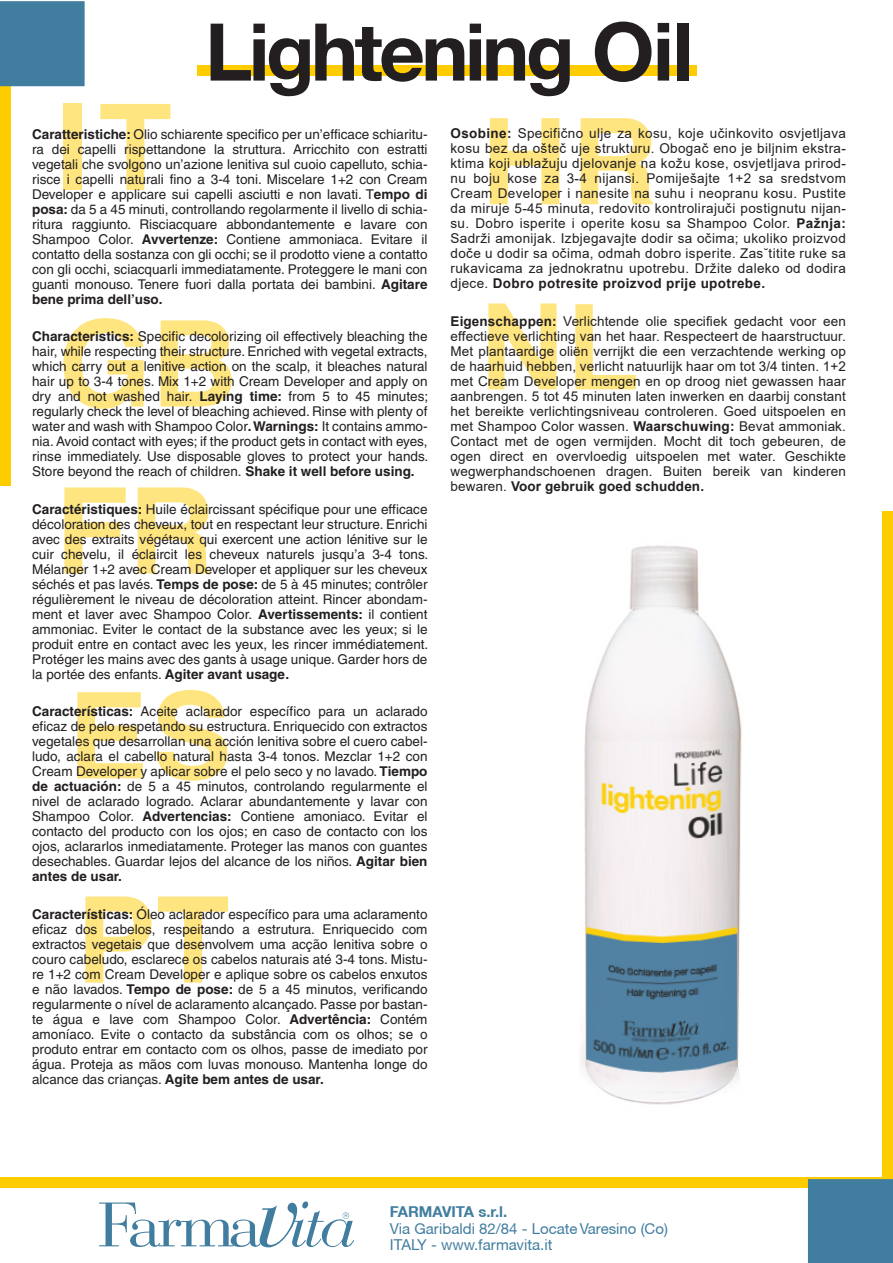
<style>
.page{position:relative;width:893px;height:1263px;background:#fff}
.page>*{position:absolute;margin:0;border:0;box-sizing:border-box;transform-origin:0 0}
.t1{font:15px/16.5px "Helvetica Neue CE";color:#407d9f}
.t2{font:700 15px "Helvetica Neue CE";color:#407d9f}
.t3{font:13.5px/15px "Helvetica";color:#231f20;text-align:justify}
.t4{font:13.5px/15px "Arial";letter-spacing:.02em;color:#231f20;text-align:justify}
.s1{font-weight:700}
</style>
<div class="page">
<svg style="left:488px;top:303px;width:69px;height:86px"></svg>
<svg style="left:575px;top:304px;width:61px;height:85px"></svg>
<div style="left:0;top:1177px;width:893px;height:11px;background:#fc0"></div>
<svg style="left:490px;top:118px;width:69px;height:86px"></svg>
<svg style="left:581px;top:118px;width:72px;height:86px"></svg>
<svg style="left:85px;top:896px;width:67px;height:87px"></svg>
<svg style="left:158px;top:896px;width:70px;height:87px"></svg>
<svg style="left:77px;top:692px;width:66px;height:86px"></svg>
<svg style="left:157px;top:690px;width:70px;height:91px"></svg>
<svg style="left:64px;top:487px;width:62px;height:87px"></svg>
<svg style="left:138px;top:487px;width:72px;height:87px"></svg>
<div style="left:0;top:86px;width:11px;height:400px;background:#fc0"></div>
<div style="left:882px;top:511px;width:11px;height:671px;background:#fc0"></div>
<div style="left:808px;top:1179px;width:85px;height:84px;background:#407d9f"></div>
<div style="left:0;top:1px;width:85px;height:85px;background:#407d9f"></div>
<svg style="left:99px;top:1201px;width:255px;height:46px"></svg>
<div style="left:197px;top:65px;width:499px;height:11px;background:#fc0"></div>
<svg style="left:211px;top:24px;width:253px;height:72px"></svg>
<svg style="left:470px;top:24px;width:100px;height:72px"></svg>
<svg style="left:595px;top:22px;width:56px;height:60px"></svg>
<svg style="left:658px;top:23px;width:11px;height:58px"></svg>
<div style="left:677px;top:23px;width:11px;height:58px;background:#231f20"></div>
<svg style="left:63px;top:318px;width:81px;height:91px"></svg>
<svg style="left:161px;top:320px;width:71px;height:87px"></svg>
<div style="left:63px;top:104px;width:18px;height:86px;background:#ffe580"></div>
<svg style="left:100px;top:104px;width:70px;height:86px"></svg>
<img style="left:581px;top:545px;width:161px;height:560px">
<p class="t3" style="left:32px;top:126px;width:397px"><span class="s1">Caratteristiche:</span> Olio schiarente specifico per un’efficace schiaritu&shy;ra dei capelli rispettandone la struttura. Arricchito con estratti vegetali che svolgono un’azione lenitiva sul cuoio capelluto, schia&shy;risce i capelli naturali fino a 3-4 toni. Miscelare 1+2 con Cream Developer e applicare sui capelli asciutti e non lavati. T<span class="s1">empo di posa:</span> da 5 a 45 minuti, controllando regolarmente il livello di schia&shy;ritura raggiunto. Risciacquare abbondantemente e lavare con Shampoo Color. <span class="s1">Avvertenze:</span> Contiene ammoniaca. Evitare il contatto della sostanza con gli occhi; se il prodotto viene a contatto con gli occhi, sciacquarli immediatamente. Proteggere le mani con guanti monouso. Tenere fuori dalla portata dei bambini. <span class="s1">Agitare bene prima dell’uso.</span></p>
<p class="t3" style="left:32px;top:329px;width:398px"><span class="s1">Characteristics:</span> Specific decolorizing oil effectively bleaching the hair, while respecting their structure. Enriched with vegetal extracts, which carry out a lenitive action on the scalp, it bleaches natural hair up to 3-4 tones. Mix 1+2 with Cream Developer and apply on dry and not washed hair. <span class="s1">Laying time:</span> from 5 to 45 minutes; regularly check the level of bleaching achieved. Rinse with plenty of water and wash with Shampoo Color<span class="s1">. Warnings:</span> It contains ammo&shy;nia. Avoid contact with eyes; if the product gets in contact with eyes, rinse immediately. Use disposable gloves to protect your hands.<br>Store beyond the reach of children. <span class="s1">Shake it well before using.</span></p>
<p class="t3" style="left:32px;top:501px;width:398px"><span class="s1">Caractéristiques:</span> Huile éclaircissant spécifique pour une efficace décoloration des cheveux, tout en respectant leur structure. Enrichi avec des extraits végétaux qui exercent une action lénitive sur le cuir chevelu, il éclaircit les cheveux naturels jusqu’a 3-4 tons.<br>Mélanger 1+2 avec Cream Developer et appliquer sur les cheveux séchés et pas lavés. <span class="s1">Temps de pose:</span> de 5 à 45 minutes; contrôler régulièrement le niveau de décoloration atteint. Rincer abondam&shy;ment et laver avec Shampoo Color. <span class="s1">Avertissements:</span> il contient ammoniac. Eviter le contact de la substance avec les yeux; si le produit entre en contact avec les yeux, les rincer immédiatement.<br>Protéger les mains avec des gants à usage unique. Garder hors de la portée des enfants. <span class="s1">Agiter avant usage.</span></p>
<p class="t3" style="left:32px;top:704px;width:397px"><span class="s1">Características:</span> Aceite aclarador específico para un aclarado eficaz de pelo respetando su estructura. Enriquecido con extractos vegetales que desarrollan una acción lenitiva sobre el cuero cabel&shy;ludo, aclara el cabello natural hasta 3-4 tonos. Mezclar 1+2 con Cream Developer y aplicar sobre el pelo seco y no lavado. <span class="s1">Tiempo de actuación:</span> de 5 a 45 minutos, controlando regularmente el nivel de aclarado logrado. Aclarar abundantemente y lavar con Shampoo Color. <span class="s1">Advertencias:</span> Contiene amoniaco. Evitar el contacto del producto con los ojos; en caso de contacto con los ojos, aclararlos inmediatamente. Proteger las manos con guantes desechables. Guardar lejos del alcance de los niños. <span class="s1">Agitar bien antes de usar.</span></p>
<p class="t3" style="left:32px;top:906px;width:397px"><span class="s1">Características:</span> Óleo aclarador específico para uma aclaramento eficaz dos cabelos, respeitando a estrutura. Enriquecido com extractos vegetais que desenvolvem uma acção lenitiva sobre o couro cabeludo, esclarece os cabelos naturais até 3-4 tons. Mistu&shy;re 1+2 com Cream Developer e aplique sobre os cabelos enxutos e não lavados. <span class="s1">Tempo de pose:</span> de 5 a 45 minutos, verificando regularmente o nível de aclaramento alcançado. Passe por bastan&shy;te água e lave com Shampoo Color. <span class="s1">Advertência:</span> Contém amoníaco. Evite o contacto da substância com os olhos; se o produto entrar em contacto com os olhos, passe de imediato por água. Proteja as mãos com luvas monouso. Mantenha longe do alcance das crianças. <span class="s1">Agite bem antes de usar.</span></p>
<p class="t4" style="left:450px;top:126px;width:397px"><span class="s1">Osobine:</span> Specifično ulje za kosu, koje učinkovito osvjetljava kosu bez da ošteč uje strukturu. Obogač eno je biljnim ekstra&shy;ktima koji ublažuju djelovanje na kožu kose, osvjetljava prirod&shy;nu boju kose za 3-4 nijansi. Pomiješajte 1+2 sa sredstvom Cream Developer i nanesite na suhu i neopranu kosu. Pustite da miruje 5-45 minuta, redovito kontrolirajuči postignutu nijan&shy;su. Dobro isperite i operite kosu sa Shampoo Color. <span class="s1">Pažnja:<br></span>Sadrži amonijak. Izbjegavajte dodir sa očima; ukoliko proizvod doče u dodir sa očima, odmah dobro isperite. Zas˘titite ruke sa rukavicama za jednokratnu upotrebu. Držite daleko od dodira djece. <span class="s1">Dobro potresite proizvod prije upotrebe.</span></p>
<p class="t4" style="left:450px;top:313px;width:397px"><span class="s1">Eigenschappen:</span> Verlichtende olie specifiek gedacht voor een effectieve verlichting van het haar. Respecteert de haarstructuur.<br>Met plantaardige oliën verrijkt die een verzachtende werking op de haarhuid hebben, verlicht natuurlijk haar om tot 3/4 tinten. 1+2 met Cream Developer mengen en op droog niet gewassen haar aanbrengen. 5 tot 45 minuten laten inwerken en daarbij constant het bereikte verlichtingsniveau controleren. Goed uitspoelen en met Shampoo Color wassen. <span class="s1">Waarschuwing:</span> Bevat ammoniak.<br>Contact met de ogen vermijden. Mocht dit toch gebeuren, de ogen direct en overvloedig uitspoelen met water. Geschikte wegwerphandschoenen dragen. Buiten bereik van kinderen bewaren. <span class="s1">Voor gebruik goed schudden.</span></p>
<p class="t2" style="left:390px;top:1202px;width:119px">FARMAVITA s.r.l.</p>
<p class="t1" style="left:390px;top:1220px;width:280px">Via Garibaldi 82/84 - Locate Varesino (Co)<br>ITALY - www.farmavita.it</p>
</div>
